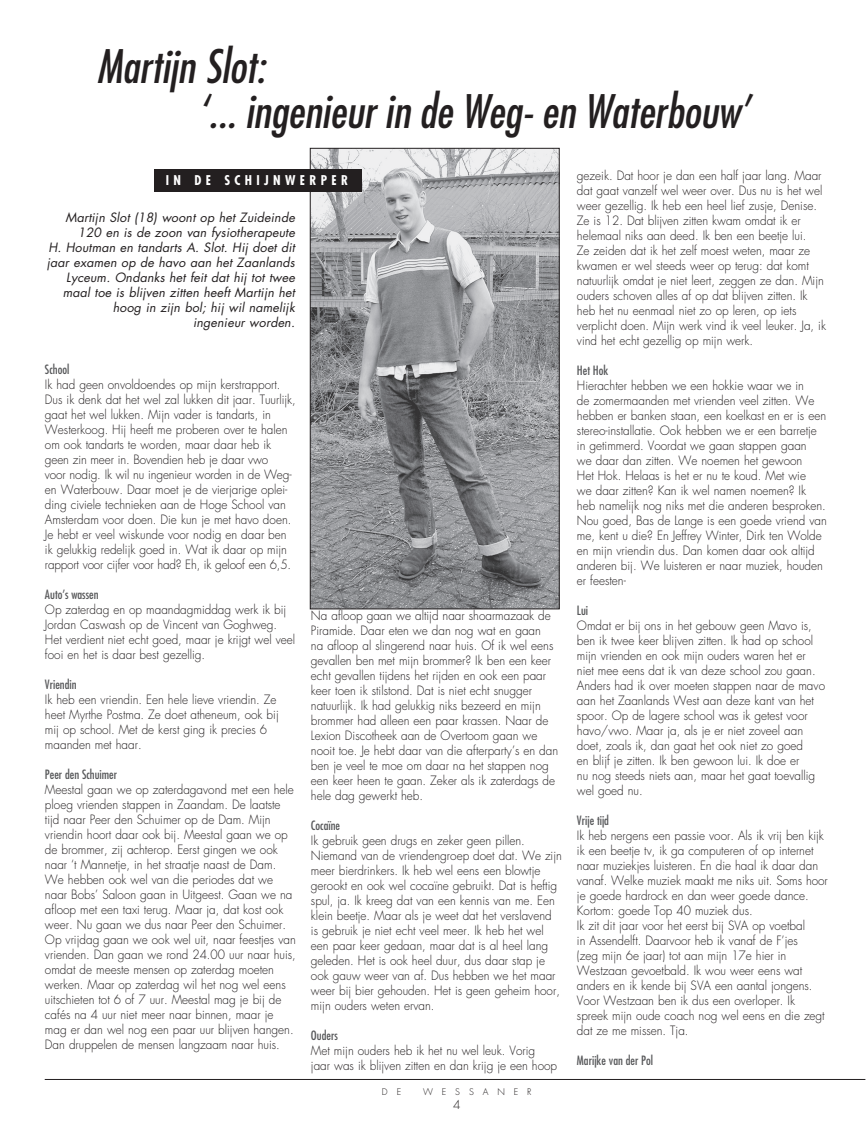
<style>
.page{position:relative;width:868px;height:1134px;background:#fff}
.page>*{position:absolute;margin:0;border:0;box-sizing:border-box;transform-origin:0 0}
.t1{font:italic condensed 45px/45px "Futura";color:#231f20}
.t2{font:700 condensed 13.12px "Futura";letter-spacing:.335em;color:#fff}
.t3{font:300 12.5px/15px "Futura";color:#231f20;scale:.94 1}
.t4{font:italic 12.5px/15px "Futura";letter-spacing:.01em;color:#231f20;text-align:right}
.t5{font:condensed 12.5px "Futura";color:#57585a}
.t6{font:300 11.88px "Futura";color:#231f20}
.t7{font:300 8.88px "Futura";letter-spacing:1em;color:#231f20}
</style>
<div class="page">
<hr style="left:45px;top:1079px;width:820px;height:1px;background:#231f20">
<img style="left:312px;top:150px;width:245px;height:457px">
<div style="left:310px;top:148px;width:249px;height:461px;border:1px solid #231f20"></div>
<div style="left:154px;top:169px;width:207px;height:23px;background:#231f20"></div>
<h1 class="t1" style="left:199px;top:45px;width:552px;text-indent:-102px">Martijn Slot:<br>‘... ingenieur in de Weg- en Waterbouw’</h1>
<p class="t2" style="left:166px;top:172px;width:184px">IN DE SCHIJNWERPER</p>
<p class="t3" style="left:576px;top:168px;width:266px">gezeik. Dat hoor je dan een half jaar lang. Maar dat gaat vanzelf wel weer over. Dus nu is het wel weer gezellig. Ik heb een heel lief zusje, Denise.<br>Ze is 12. Dat blijven zitten kwam omdat ik er helemaal niks aan deed. Ik ben een beetje lui.<br>Ze zeiden dat ik het zelf moest weten, maar ze kwamen er wel steeds weer op terug: dat komt natuurlijk omdat je niet leert, zeggen ze dan. Mijn ouders schoven alles af op dat blijven zitten. Ik heb het nu eenmaal niet zo op leren, op iets verplicht doen. Mijn werk vind ik veel leuker. Ja, ik vind het echt gezellig op mijn werk.</p>
<p class="t5" style="left:576px;top:363px;width:33px">Het Hok</p>
<p class="t3" style="left:576px;top:378px;width:267px">Hierachter hebben we een hokkie waar we in<br>de zomermaanden met vrienden veel zitten. We hebben er banken staan, een koelkast en er is een stereo-installatie. Ook hebben we er een barretje in getimmerd. Voordat we gaan stappen gaan<br>we daar dan zitten. We noemen het gewoon<br>Het Hok. Helaas is het er nu te koud. Met wie<br>we daar zitten? Kan ik wel namen noemen? Ik heb namelijk nog niks met die anderen besproken.<br>Nou goed, Bas de Lange is een goede vriend van me, kent u die? En Jeffrey Winter, Dirk ten Wolde en mijn vriendin dus. Dan komen daar ook altijd anderen bij. We luisteren er naar muziek, houden er feesten-</p>
<p class="t5" style="left:576px;top:603px;width:13px">Lui</p>
<p class="t3" style="left:576px;top:618px;width:265px">Omdat er bij ons in het gebouw geen Mavo is, ben ik twee keer blijven zitten. Ik had op school mijn vrienden en ook mijn ouders waren het er niet mee eens dat ik van deze school zou gaan.<br>Anders had ik over moeten stappen naar de mavo aan het Zaanlands West aan deze kant van het spoor. Op de lagere school was ik getest voor havo/vwo. Maar ja, als je er niet zoveel aan doet, zoals ik, dan gaat het ook niet zo goed<br>en blijf je zitten. Ik ben gewoon lui. Ik doe er<br>nu nog steeds niets aan, maar het gaat toevallig wel goed nu.</p>
<p class="t5" style="left:576px;top:813px;width:34px">Vrije tijd</p>
<p class="t3" style="left:576px;top:828px;width:268px">Ik heb nergens een passie voor. Als ik vrij ben kijk ik een beetje tv, ik ga computeren of op internet naar muziekjes luisteren. En die haal ik daar dan vanaf. Welke muziek maakt me niks uit. Soms hoor je goede hardrock en dan weer goede dance.<br>Kortom: goede Top 40 muziek dus.<br>Ik zit dit jaar voor het eerst bij SVA op voetbal<br>in Assendelft. Daarvoor heb ik vanaf de F’jes<br>(zeg mijn 6e jaar) tot aan mijn 17e hier in Westzaan gevoetbald. Ik wou weer eens wat anders en ik kende bij SVA een aantal jongens.<br>Voor Westzaan ben ik dus een overloper. Ik spreek mijn oude coach nog wel eens en die zegt dat ze me missen. Tja.</p>
<p class="t5" style="left:576px;top:1053px;width:78px">Marijke van der Pol</p>
<p class="t4" style="left:47px;top:210px;width:249px">Martijn Slot (18) woont op het Zuideinde 120 en is de zoon van fysiotherapeute<br>H. Houtman en tandarts A. Slot. Hij doet dit jaar examen op de havo aan het Zaanlands Lyceum. Ondanks het feit dat hij tot twee maal toe is blijven zitten heeft Martijn het hoog in zijn bol; hij wil namelijk<br>ingenieur worden.</p>
<p class="t5" style="left:45px;top:363px;width:26px">School</p>
<p class="t3" style="left:45px;top:377px;width:268px">Ik had geen onvoldoendes op mijn kerstrapport.<br>Dus ik denk dat het wel zal lukken dit jaar. Tuurlijk, gaat het wel lukken. Mijn vader is tandarts, in Westerkoog. Hij heeft me proberen over te halen om ook tandarts te worden, maar daar heb ik geen zin meer in. Bovendien heb je daar vwo<br>voor nodig. Ik wil nu ingenieur worden in de Weg&shy;en Waterbouw. Daar moet je de vierjarige oplei&shy;ding civiele technieken aan de Hoge School van Amsterdam voor doen. Die kun je met havo doen.<br>Je hebt er veel wiskunde voor nodig en daar ben ik gelukkig redelijk goed in. Wat ik daar op mijn rapport voor cijfer voor had? Eh, ik geloof een 6,5.</p>
<p class="t5" style="left:45px;top:588px;width:55px">Auto’s wassen</p>
<p class="t3" style="left:45px;top:602px;width:267px">Op zaterdag en op maandagmiddag werk ik bij Jordan Caswash op de Vincent van Goghweg.<br>Het verdient niet echt goed, maar je krijgt wel veel fooi en het is daar best gezellig.</p>
<p class="t5" style="left:45px;top:678px;width:33px">Vriendin</p>
<p class="t3" style="left:45px;top:692px;width:250px">Ik heb een vriendin. Een hele lieve vriendin. Ze heet Myrthe Postma. Ze doet atheneum, ook bij mij op school. Met de kerst ging ik precies 6 maanden met haar.</p>
<p class="t5" style="left:45px;top:768px;width:74px">Peer den Schuimer</p>
<p class="t3" style="left:45px;top:782px;width:268px">Meestal gaan we op zaterdagavond met een hele ploeg vrienden stappen in Zaandam. De laatste tijd naar Peer den Schuimer op de Dam. Mijn vriendin hoort daar ook bij. Meestal gaan we op de brommer, zij achterop. Eerst gingen we ook naar ‘t Mannetje, in het straatje naast de Dam.<br>We hebben ook wel van die periodes dat we naar Bobs’ Saloon gaan in Uitgeest. Gaan we na afloop met een taxi terug. Maar ja, dat kost ook weer. Nu gaan we dus naar Peer den Schuimer.<br>Op vrijdag gaan we ook wel uit, naar feestjes van vrienden. Dan gaan we rond 24.00 uur naar huis, omdat de meeste mensen op zaterdag moeten werken. Maar op zaterdag wil het nog wel eens uitschieten tot 6 of 7 uur. Meestal mag je bij de cafés na 4 uur niet meer naar binnen, maar je mag er dan wel nog een paar uur blijven hangen.<br>Dan druppelen de mensen langzaam naar huis.</p>
<p class="t3" style="left:311px;top:608px;width:264px">Na afloop gaan we altijd naar shoarmazaak de Piramide. Daar eten we dan nog wat en gaan<br>na afloop al slingerend naar huis. Of ik wel eens gevallen ben met mijn brommer? Ik ben een keer echt gevallen tijdens het rijden en ook een paar keer toen ik stilstond. Dat is niet echt snugger natuurlijk. Ik had gelukkig niks bezeerd en mijn brommer had alleen een paar krassen. Naar de Lexion Discotheek aan de Overtoom gaan we nooit toe. Je hebt daar van die afterparty’s en dan ben je veel te moe om daar na het stappen nog een keer heen te gaan. Zeker als ik zaterdags de hele dag gewerkt heb.</p>
<p class="t5" style="left:311px;top:818px;width:31px">Cocaïne</p>
<p class="t3" style="left:311px;top:833px;width:268px">Ik gebruik geen drugs en zeker geen pillen.<br>Niemand van de vriendengroep doet dat. We zijn meer bierdrinkers. Ik heb wel eens een blowtje gerookt en ook wel cocaïne gebruikt. Dat is heftig spul, ja. Ik kreeg dat van een kennis van me. Een klein beetje. Maar als je weet dat het verslavend is gebruik je niet echt veel meer. Ik heb het wel een paar keer gedaan, maar dat is al heel lang geleden. Het is ook heel duur, dus daar stap je ook gauw weer van af. Dus hebben we het maar weer bij bier gehouden. Het is geen geheim hoor, mijn ouders weten ervan.</p>
<p class="t5" style="left:311px;top:1028px;width:28px">Ouders</p>
<p class="t3" style="left:311px;top:1043px;width:263px">Met mijn ouders heb ik het nu wel leuk. Vorig jaar was ik blijven zitten en dan krijg je een hoop</p>
<p class="t7" style="left:382px;top:1086px;width:21px">D E</p>
<p class="t7" style="left:423px;top:1086px;width:110px">WESSANER</p>
<p class="t6" style="left:453px;top:1098px;width:9px">4</p>
</div>
